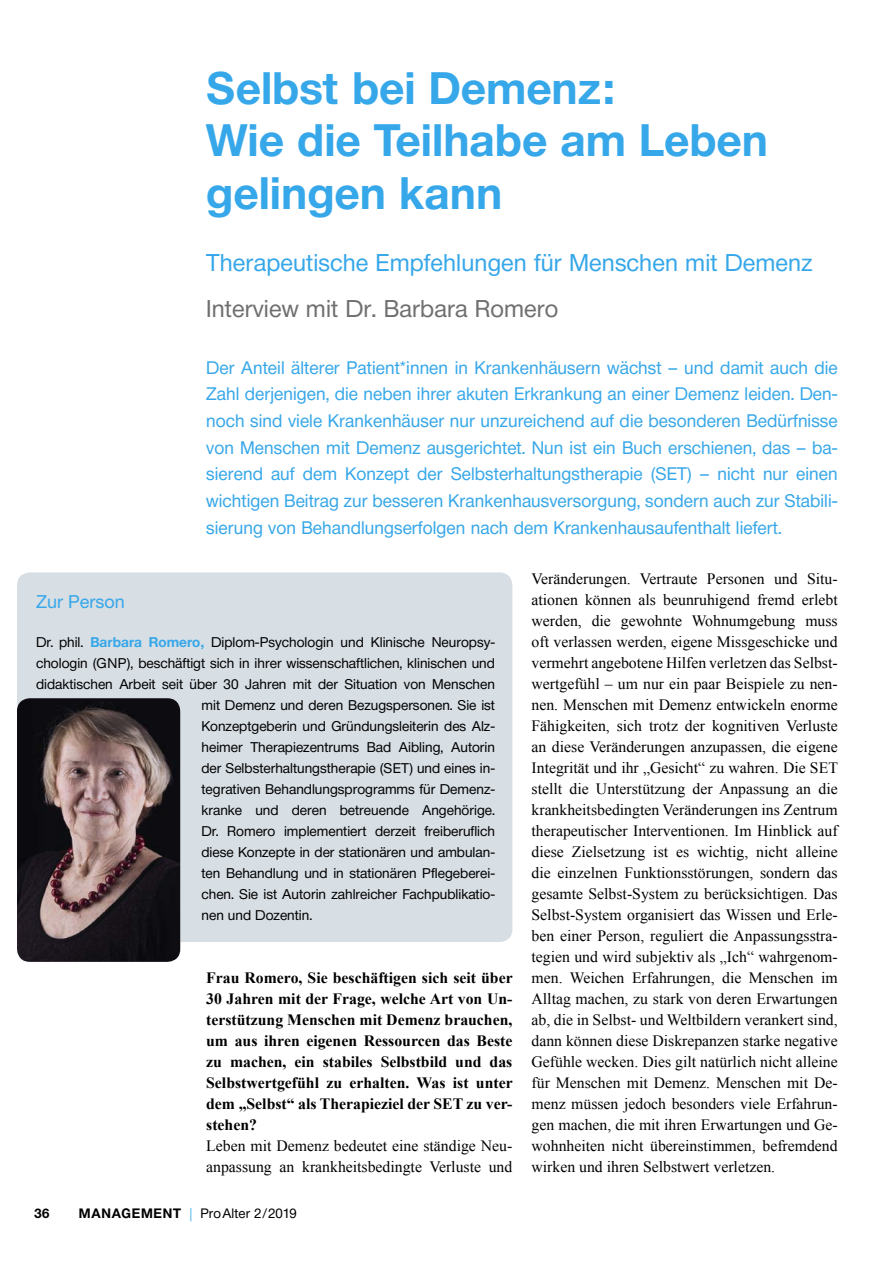
<style>
.page{position:relative;width:893px;height:1263px;background:#fff}
.page>*{position:absolute;margin:0;border:0;box-sizing:border-box;transform-origin:0 0}
.t1{font:700 45px/52.5px "Neue Helvetica BQ";color:#36a7e9}
.t2{font:24px "Neue Helvetica BQ";letter-spacing:.005em;color:#36a7e9}
.t3{font:24px "Neue Helvetica BQ";letter-spacing:.005em;color:#6f6f6f}
.t4{font:18px/26.7px "Neue Helvetica BQ";letter-spacing:.005em;color:#36a7e9;text-align:justify}
.t5{font:18px "Helvetica Neue";color:#36a7e9}
.t6{font:15.75px/21px "Times New Roman";color:#000}
.t7{font:700 15.75px/21px "Times New Roman";color:#000;text-align:justify}
.t8{font:13.95px "Neue Helvetica BQ";color:#000}
.t9{font:13.5px "Neue Helvetica BQ";letter-spacing:.005em;color:#000}
.t10{font:700 13.5px "Neue Helvetica BQ";color:#000}
.s1{font-weight:700;color:#36a7e9}
.s2{font-weight:700}
.s3{color:#36a7e9}
</style>
<div class="page">
<div style="left:17px;top:572px;width:495px;height:370px;background:#d7dee4;border-radius:13px"></div>
<img style="left:17px;top:698px;width:163px;height:264px">
<h1 class="t1" style="left:206px;top:61px;width:563px">Selbst bei Demenz:<br>Wie die Teilhabe am Leben gelingen kann</h1>
<h2 class="t2" style="left:206px;top:247px;width:608px">Therapeutische Empfehlungen für Menschen mit Demenz</h2>
<h2 class="t3" style="left:206px;top:294px;width:354px">Interview mit Dr. Barbara Romero</h2>
<p class="t4" style="left:206px;top:354px;width:633px">Der Anteil älterer Patient*innen in Krankenhäusern wächst – und damit auch die Zahl derjenigen, die neben ihrer akuten Erkrankung an einer Demenz leiden. Den&shy;noch sind viele Krankenhäuser nur unzureichend auf die besonderen Bedürfnisse von Menschen mit Demenz ausgerichtet. Nun ist ein Buch erschienen, das – ba&shy;sierend auf dem Konzept der Selbsterhaltungstherapie (SET) – nicht nur einen wichtigen Beitrag zur besseren Krankenhausversorgung, sondern auch zur Stabili&shy;sierung von Behandlungserfolgen nach dem Krankenhausaufenthalt liefert.</p>
<p class="t5" style="left:36px;top:590px;width:90px">Zur Person</p>
<p class="t8" style="left:36px;top:633px;width:460px">Dr. phil. <span class="s1">Barbara Romero,</span> Diplom-Psychologin und Klinische Neuropsy-</p>
<p class="t8" style="left:36px;top:654px;width:460px">chologin (GNP), beschäftigt sich in ihrer wissenschaftlichen, klinischen und</p>
<p class="t8" style="left:36px;top:675px;width:460px">didaktischen Arbeit seit über 30 Jahren mit der Situation von Menschen</p>
<p class="t8" style="left:202px;top:696px;width:295px">mit Demenz und deren Bezugspersonen. Sie ist</p>
<p class="t8" style="left:202px;top:717px;width:295px">Konzeptgeberin und Gründungsleiterin des Alz-</p>
<p class="t8" style="left:202px;top:738px;width:295px">heimer Therapiezentrums Bad Aibling, Autorin</p>
<p class="t8" style="left:202px;top:759px;width:295px">der Selbsterhaltungstherapie (SET) und eines in-</p>
<p class="t8" style="left:202px;top:780px;width:294px">tegrativen Behandlungsprogramms für Demenz-</p>
<p class="t8" style="left:202px;top:801px;width:295px">kranke und deren betreuende Angehörige.</p>
<p class="t8" style="left:202px;top:822px;width:295px">Dr. Romero implementiert derzeit freiberuflich</p>
<p class="t8" style="left:202px;top:843px;width:295px">diese Konzepte in der stationären und ambulan-</p>
<p class="t8" style="left:202px;top:864px;width:295px">ten Behandlung und in stationären Pflegeberei-</p>
<p class="t8" style="left:202px;top:885px;width:295px">chen. Sie ist Autorin zahlreicher Fachpublikatio-</p>
<p class="t8" style="left:202px;top:906px;width:112px">nen und Dozentin.</p>
<p class="t7" style="left:206px;top:967px;width:308px">Frau Romero, Sie beschäftigen sich seit über 30 Jahren mit der Frage, welche Art von Un&shy;terstützung Menschen mit Demenz brauchen, um aus ihren eigenen Ressourcen das Beste zu machen, ein stabiles Selbstbild und das Selbstwertgefühl zu erhalten. Was ist unter dem „Selbst“ als Therapieziel der SET zu ver&shy;stehen?</p>
<p class="t6" style="left:206px;top:1135px;width:308px">Leben mit Demenz bedeutet eine ständige Neu&shy;anpassung an krankheitsbedingte Verluste und</p>
<p class="t10" style="left:34px;top:1205px;width:17px">36</p>
<p class="t9" style="left:79px;top:1205px;width:219px"><span class="s2">MANAGEMENT</span> <span class="s3">|</span> ProAlter 2/2019</p>
<p class="t6" style="left:531px;top:568px;width:308px;text-align:justify">Veränderungen. Vertraute Personen und Situ&shy;ationen können als beunruhigend fremd erlebt werden, die gewohnte Wohnumgebung muss oft verlassen werden, eigene Missgeschicke und vermehrt angebotene Hilfen verletzen das Selbst&shy;wertgefühl – um nur ein paar Beispiele zu nen&shy;nen. Menschen mit Demenz entwickeln enorme Fähigkeiten, sich trotz der kognitiven Verluste an diese Veränderungen anzupassen, die eigene Integrität und ihr „Gesicht“ zu wahren. Die SET stellt die Unterstützung der Anpassung an die krankheitsbedingten Veränderungen ins Zentrum therapeutischer Interventionen. Im Hinblick auf diese Zielsetzung ist es wichtig, nicht alleine die einzelnen Funktionsstörungen, sondern das gesamte Selbst-System zu berücksichtigen. Das Selbst-System organisiert das Wissen und Erle&shy;ben einer Person, reguliert die Anpassungsstra&shy;tegien und wird subjektiv als „Ich“ wahrgenom&shy;men. Weichen Erfahrungen, die Menschen im Alltag machen, zu stark von deren Erwartungen ab, die in Selbst- und Weltbildern verankert sind, dann können diese Diskrepanzen starke negative Gefühle wecken. Dies gilt natürlich nicht alleine für Menschen mit Demenz. Menschen mit De&shy;menz müssen jedoch besonders viele Erfahrun&shy;gen machen, die mit ihren Erwartungen und Ge&shy;wohnheiten nicht übereinstimmen, befremdend wirken und ihren Selbstwert verletzen.</p>
</div>
